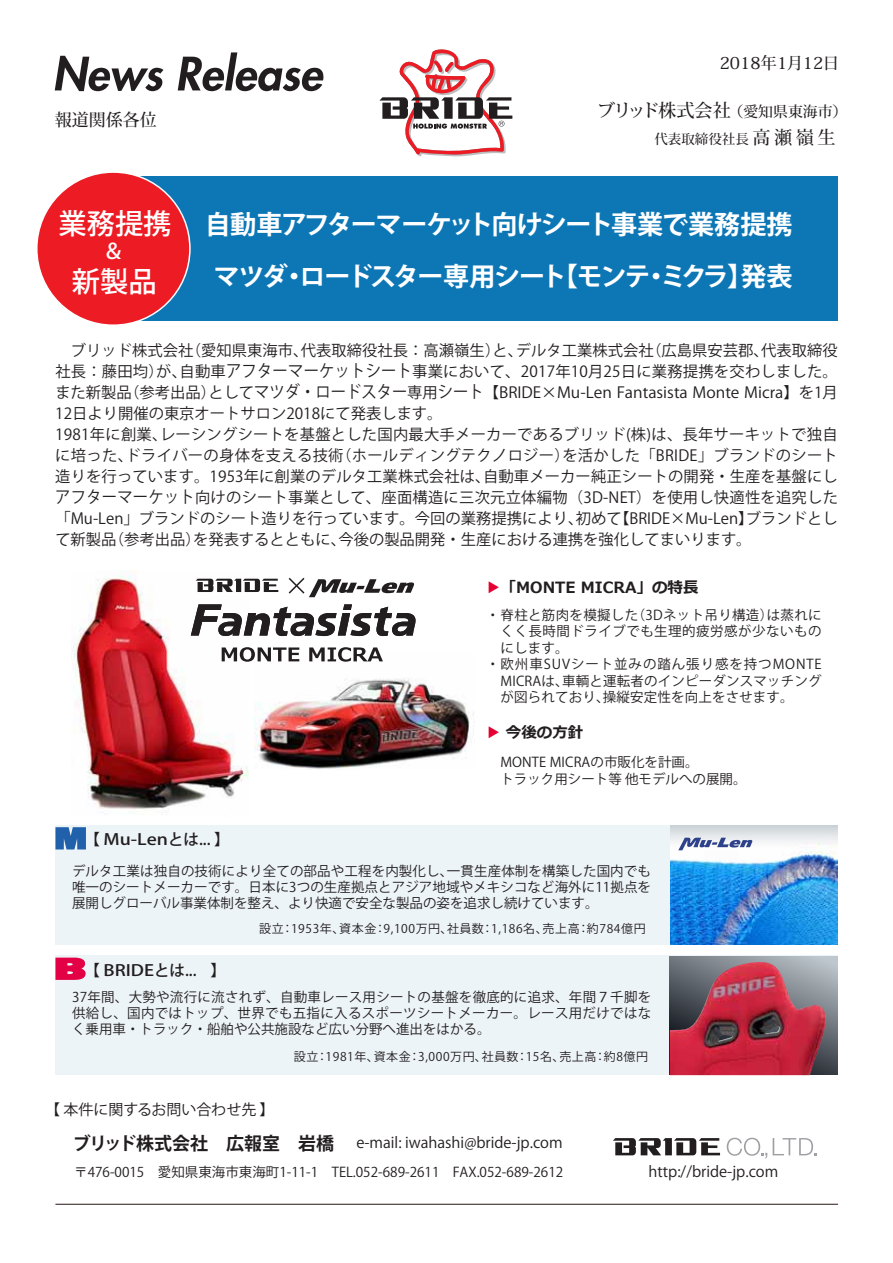
<style>
.page{position:relative;width:893px;height:1263px;background:#fff}
.page>*{position:absolute;margin:0;border:0;box-sizing:border-box;transform-origin:0 0}
.t1{font:500 28.2px "Koz Go Pro";color:#fff}
.t2{font:700 26.1px/52.5px "Koz Go Pro";letter-spacing:-.06em;color:#fff;text-align:center}
.t3{font:500 21.3px "Koz Go Pro";color:#fff}
.t4{font:500 18.15px "Koz Min Pro";letter-spacing:-.07em;color:#221e1f}
.t5{font:700 18px "Koz Go Pro";color:#221e1f}
.t6{font:500 16.95px "Koz Min Pro";color:#221e1f}
.t7{font:500 16.5px "Koz Min Pro";color:#221e1f}
.t8{font:500 15.45px "Koz Go Pro";color:#221e1f}
.t9{font:700 15.45px "Meiryo";color:#221e1f}
.t10{font:15.3px/21px "Koz Go Pro";letter-spacing:.01em;color:#221e1f}
.t11{font:15px "Koz Go Pro";color:#221e1f}
.t12{font:13.5px/16.2px "Koz Go Pro";letter-spacing:.01em;color:#221e1f;text-align:justify}
.t13{font:13.5px "Koz Go Pro";letter-spacing:.065em;color:#221e1f}
.t14{font:13.5px "Koz Go Pro";letter-spacing:.035em;color:#221e1f}
.t15{font:500 13.5px "Koz Min Pro";color:#221e1f}
.t16{font:12px "Koz Go Pro";letter-spacing:.05em;color:#221e1f}
.s1{font-size:14.85px}
.s2{font-size:18px}
.s3{font-size:16.95px}
.s4{font-size:16.65px}
.s5{color:#e60031}
</style>
<div class="page">
<img style="left:255px;top:659px;width:219px;height:110px">
<img style="left:71px;top:571px;width:177px;height:244px">
<div style="left:55px;top:956px;width:783px;height:119px;background:#edf4f8"></div>
<hr style="left:55px;top:1204px;width:783px;height:1px;background:#231815">
<svg style="left:670px;top:956px;width:168px;height:119px;background:#878e95"></svg>
<img style="left:670px;top:962px;width:156px;height:113px">
<div style="left:55px;top:825px;width:783px;height:119px;background:#edf4f8"></div>
<svg style="left:55px;top:56px;width:108px;height:35px"></svg>
<svg style="left:178px;top:52px;width:146px;height:39px"></svg>
<svg style="left:379px;top:49px;width:133px;height:108px"></svg>
<svg style="left:613px;top:1138px;width:107px;height:17px"></svg>
<svg style="left:196px;top:579px;width:82px;height:13px"></svg>
<svg style="left:727px;top:1138px;width:40px;height:21px"></svg>
<svg style="left:773px;top:1138px;width:43px;height:17px"></svg>
<div style="left:113px;top:176px;width:725px;height:145px;background:#0d77b6"></div>
<div style="left:37px;top:172px;width:153px;height:153px;background:#ed1b23;border-radius:50%"></div>
<svg style="left:191px;top:604px;width:224px;height:32px"></svg>
<svg style="left:222px;top:647px;width:77px;height:15px"></svg>
<svg style="left:309px;top:647px;width:74px;height:15px"></svg>
<svg style="left:288px;top:577px;width:126px;height:20px"></svg>
<img style="left:670px;top:848px;width:168px;height:96px">
<img style="left:670px;top:825px;width:168px;height:23px">
<svg style="left:678px;top:838px;width:75px;height:12px"></svg>
<svg style="left:55px;top:827px;width:31px;height:22px"></svg>
<svg style="left:55px;top:957px;width:31px;height:23px"></svg>
<p class="t6" style="left:55px;top:107px;width:104px">報道関係各位</p>
<h1 class="t1" style="left:58px;top:205px;width:115px">業務提携</h1>
<h3 class="t3" style="left:103px;top:238px;width:23px">＆</h3>
<h1 class="t1" style="left:72px;top:263px;width:86px">新製品</h1>
<p class="t7" style="left:720px;top:51px;width:121px">2018年1月12日</p>
<p class="t4" style="left:597px;top:97px;width:252px">ブリッド株式会社 <span class="s1">（愛知県東海市）</span></p>
<p class="t15" style="left:654px;top:129px;width:183px">代表取締役社長 <span class="s2">高瀬嶺生</span></p>
<h2 class="t2" style="left:205px;top:200px;width:589px">自動車アフターマーケット向けシート事業で業務提携マツダ・ロードスター専用シート【モンテ・ミクラ】発表</h2>
<p class="t10" style="left:55px;top:341px;width:784px">　ブリッド株式会社(愛知県東海市､代表取締役社長：高瀬嶺生)と､デルタ工業株式会社(広島県安芸郡､代表取締役社長：藤田均)が､自動車<span class="s3">アフターマーケットシート</span>事業において、2017年10月25日に業務提携を交わしました。また新製品(参考出品)として<span class="s3">マツダ・ロードスター</span>専用<span class="s3">シート</span>【BRIDE×Mu-Len Fantasista Monte Micra】を1月12日より開催の東京オートサロン2018にて発表します。<br>1981年に創業､レーシングシートを基盤とした国内最大手メーカーであるブリッド(株)は、長年サーキットで独自に培った､ドライバーの身体を支える技術(ホールディングテクノロジー)を活かした「BRIDE」ブランドのシート造りを行っています。1953年に創業のデルタ工業株式会社は､自動車メーカー純正シートの開発・生産を基盤にし<span class="s4">アフターマーケット</span>向けのシート事業として、座面構造に三次元立体編物（3D-NET）を使用し快適性を追究した「Mu-Len」ブランドのシート造りを行っています。今回の業務提携により､初めて【BRIDE×Mu-Len】ブランドとして新製品(参考出品)を発表するとともに､今後の製品開発・生産における連携を強化してまいります。</p>
<p class="t9" style="left:485px;top:578px;width:215px"><span class="s5">▶</span>「MONTE MICRA」の特長</p>
<p class="t12" style="left:486px;top:607px;width:337px">・脊柱と筋肉を模擬した(3Dネット吊り構造)は蒸れに</p>
<p class="t14" style="left:500px;top:623px;width:322px">くく長時間ドライブでも生理的疲労感が少ないもの</p>
<p class="t12" style="left:500px;top:640px;width:70px">にします。</p>
<p class="t13" style="left:486px;top:656px;width:337px">・欧州車SUVシート並みの踏ん張り感を持つMONTE</p>
<p class="t12" style="left:500px;top:673px;width:322px">MICRAは､車輌と運転者のインピーダンスマッチング</p>
<p class="t12" style="left:500px;top:690px;width:295px">が図られており､操縦安定性を向上をさせます。</p>
<p class="t9" style="left:485px;top:724px;width:100px"><span class="s5">▶</span> 今後の方針</p>
<p class="t8" style="left:85px;top:829px;width:146px">【 Mu-Lenとは... 】</p>
<p class="t12" style="left:500px;top:754px;width:248px">MONTE MICRAの市販化を計画。<br>トラック用シート等 他モデルへの展開。</p>
<p class="t12" style="left:72px;top:863px;width:581px">デルタ工業は独自の技術により全ての部品や工程を内製化し､一貫生産体制を構築した国内でも唯一のシートメーカーです。日本に3つの生産拠点とアジア地域やメキシコなど海外に11拠点を展開しグローバル事業体制を整え、より快適で安全な製品の姿を追求し続けています。</p>
<p class="t8" style="left:85px;top:960px;width:143px">【 BRIDEとは... 】</p>
<p class="t16" style="left:259px;top:920px;width:388px">設立：1953年、資本金：9,100万円、社員数：1,186名、売上高：約784億円</p>
<p class="t12" style="left:72px;top:989px;width:581px">37年間、大勢や流行に流されず、自動車レース用シートの基盤を徹底的に追求、年間７千脚を供給し、国内ではトップ、世界でも五指に入るスポーツシートメーカー。レース用だけではなく乗用車・トラック・船舶や公共施設など広い分野へ進出をはかる。</p>
<p class="t11" style="left:45px;top:1100px;width:231px">【 本件に関するお問い合わせ先 】</p>
<p class="t16" style="left:294px;top:1049px;width:356px">設立：1981年、資本金：3,000万円、社員数：15名、売上高：約8億円</p>
<p class="t5" style="left:73px;top:1132px;width:263px">ブリッド株式会社　広報室　岩橋</p>
<p class="t11" style="left:356px;top:1133px;width:208px">e-mail: iwahashi@bride-jp.com</p>
<p class="t12" style="left:74px;top:1164px;width:490px">〒476-0015　愛知県東海市東海町1-11-1　TEL.052-689-2611　FAX.052-689-2612</p>
<p class="t11" style="left:634px;top:1162px;width:146px">　http://bride-jp.com</p>
</div>
